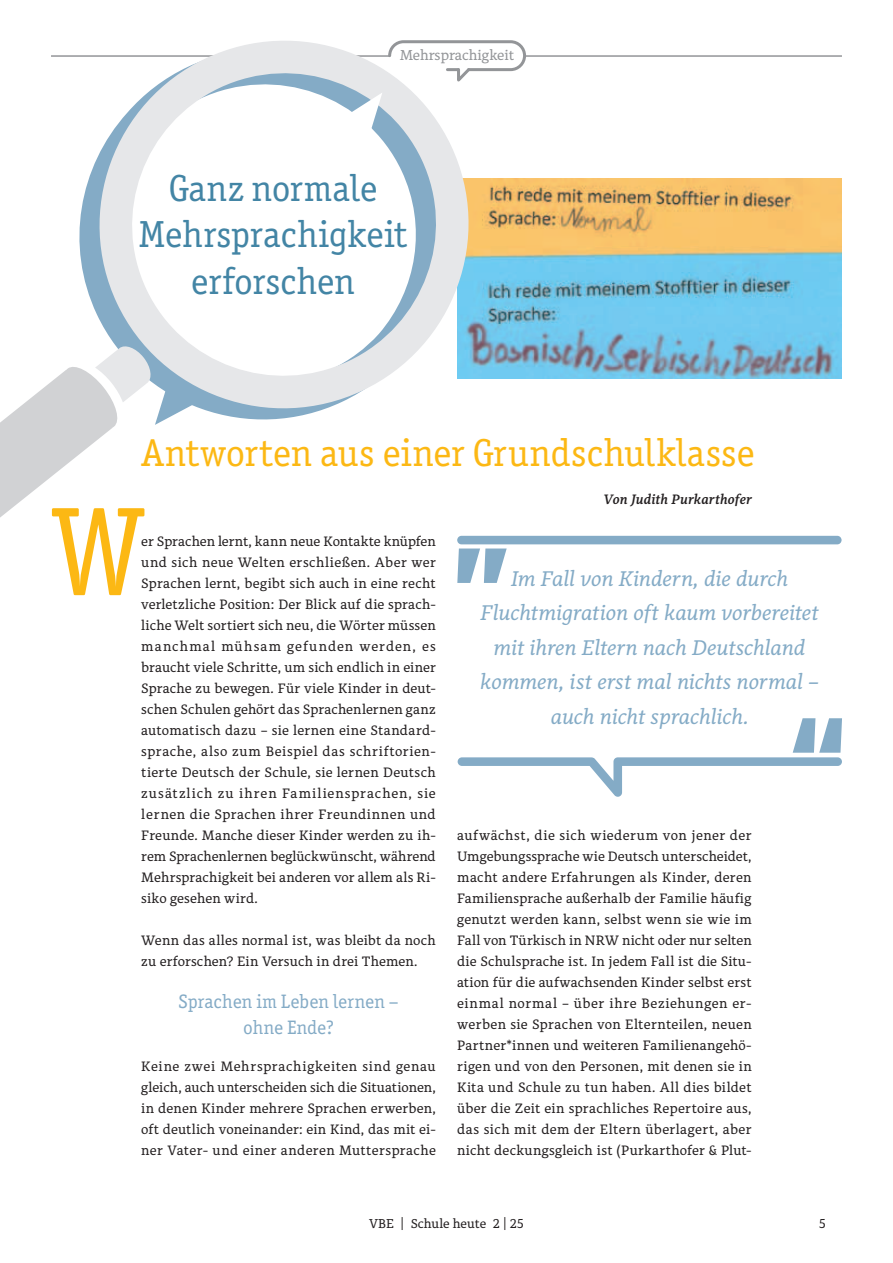
<style>
.page{position:relative;width:893px;height:1263px;background:#fff}
.page>*{position:absolute;margin:0;border:0;box-sizing:border-box;transform-origin:0 0}
.t1{font:126.75px "Officina Serif ITC Pro";color:#fcb814}
.t2{font:39px "Officina Serif ITC Pro";letter-spacing:.01em;color:#fcb814}
.t3{font:37.8px/46.5px "Officina Serif ITC Pro";letter-spacing:.005em;color:#4385a5;text-align:center}
.t4{font:italic 21px/34.5px "Alkes";letter-spacing:-.005em;color:#84abc6;text-align:center}
.t5{font:19.5px/25.5px "Officina Serif ITC Pro";color:#84abc6;text-align:center}
.t6{font:14.1px "Alkes";letter-spacing:-.005em;color:#939598}
.t7{font:13.5px/21px "Alkes";letter-spacing:.02em;color:#231f20;text-align:justify}
.t8{font:italic 600 13.5px "Alkes";letter-spacing:.005em;color:#231f20}
.t9{font:12.75px "Alkes";letter-spacing:-.005em;color:#231f20}
</style>
<div class="page">
<hr style="left:51px;top:55px;width:791px;height:2px;background:#939598">
<img style="left:494px;top:179px;width:348px;height:200px">
<svg style="left:74px;top:41px;width:420px;height:379px"></svg>
<svg style="left:335px;top:40px;width:193px;height:107px"></svg>
<svg style="left:0;top:344px;width:202px;height:174px"></svg>
<svg style="left:457px;top:548px;width:50px;height:35px"></svg>
<svg style="left:458px;top:718px;width:384px;height:79px"></svg>
<div style="left:457px;top:536px;width:384px;height:8px;background:#84abc6;border-radius:4px"></div>
<p class="t6" style="left:400px;top:46px;width:116px">Mehrsprachigkeit</p>
<h3 class="t3" style="left:139px;top:165px;width:270px">Ganz normale<br>Mehrsprachigkeit erforschen</h3>
<h2 class="t2" style="left:141px;top:430px;width:614px">Antworten aus einer Grundschulklasse</h2>
<h1 class="t1" style="left:54px;top:478px;width:91px">W</h1>
<p class="t7" style="left:141px;top:530px;width:296px">er Sprachen lernt, kann neue Kontakte knüpfen und sich neue Welten erschließen. Aber wer Sprachen lernt, begibt sich auch in eine recht verletzliche Position: Der Blick auf die sprach&shy;liche Welt sortiert sich neu, die Wörter müssen manchmal mühsam gefunden werden, es braucht viele Schritte, um sich endlich in einer Sprache zu bewegen. Für viele Kinder in deut&shy;schen Schulen gehört das Sprachenlernen ganz automatisch dazu – sie lernen eine Standard&shy;sprache, also zum Beispiel das schriftorien&shy;tierte Deutsch der Schule, sie lernen Deutsch zusätzlich zu ihren Familiensprachen, sie lernen die Sprachen ihrer Freundinnen und Freunde. Manche dieser Kinder werden zu ih&shy;rem Sprachenlernen beglückwünscht, während Mehrsprachigkeit bei anderen vor allem als Ri&shy;siko gesehen wird.</p>
<p class="t7" style="left:141px;top:930px;width:296px">Wenn das alles normal ist, was bleibt da noch zu erforschen? Ein Versuch in drei Themen.</p>
<h3 class="t5" style="left:179px;top:989px;width:221px">Sprachen im Leben lernen – ohne Ende?</h3>
<p class="t7" style="left:141px;top:1055px;width:296px">Keine zwei Mehrsprachigkeiten sind genau gleich, auch unterscheiden sich die Situationen, in denen Kinder mehrere Sprachen erwerben, oft deutlich voneinander: ein Kind, das mit ei&shy;ner Vater- und einer anderen Muttersprache</p>
<p class="t8" style="left:603px;top:491px;width:150px">Von Judith Purkarthofer</p>
<h3 class="t4" style="left:480px;top:561px;width:340px">Im Fall von Kindern, die durch<br>Fluchtmigration oft kaum vorbereitet mit ihren Eltern nach Deutschland kommen, ist erst mal nichts normal – auch nicht sprachlich.</h3>
<p class="t7" style="left:457px;top:824px;width:296px">aufwächst, die sich wiederum von jener der Umgebungssprache wie Deutsch unterscheidet, macht andere Erfahrungen als Kinder, deren Familiensprache außerhalb der Familie häufig genutzt werden kann, selbst wenn sie wie im Fall von Türkisch in NRW nicht oder nur selten die Schulsprache ist. In jedem Fall ist die Situ&shy;ation für die aufwachsenden Kinder selbst erst einmal normal – über ihre Beziehungen er&shy;werben sie Sprachen von Elternteilen, neuen Partner*innen und weiteren Familienangehö&shy;rigen und von den Personen, mit denen sie in Kita und Schule zu tun haben. All dies bildet über die Zeit ein sprachliches Repertoire aus, das sich mit dem der Eltern überlagert, aber nicht deckungsgleich ist (Purkarthofer &amp; Plut-</p>
<p class="t9" style="left:369px;top:1215px;width:156px">VBE | Schule heute 2 | 25</p>
<p class="t9" style="left:819px;top:1215px;width:8px">5</p>
</div>
